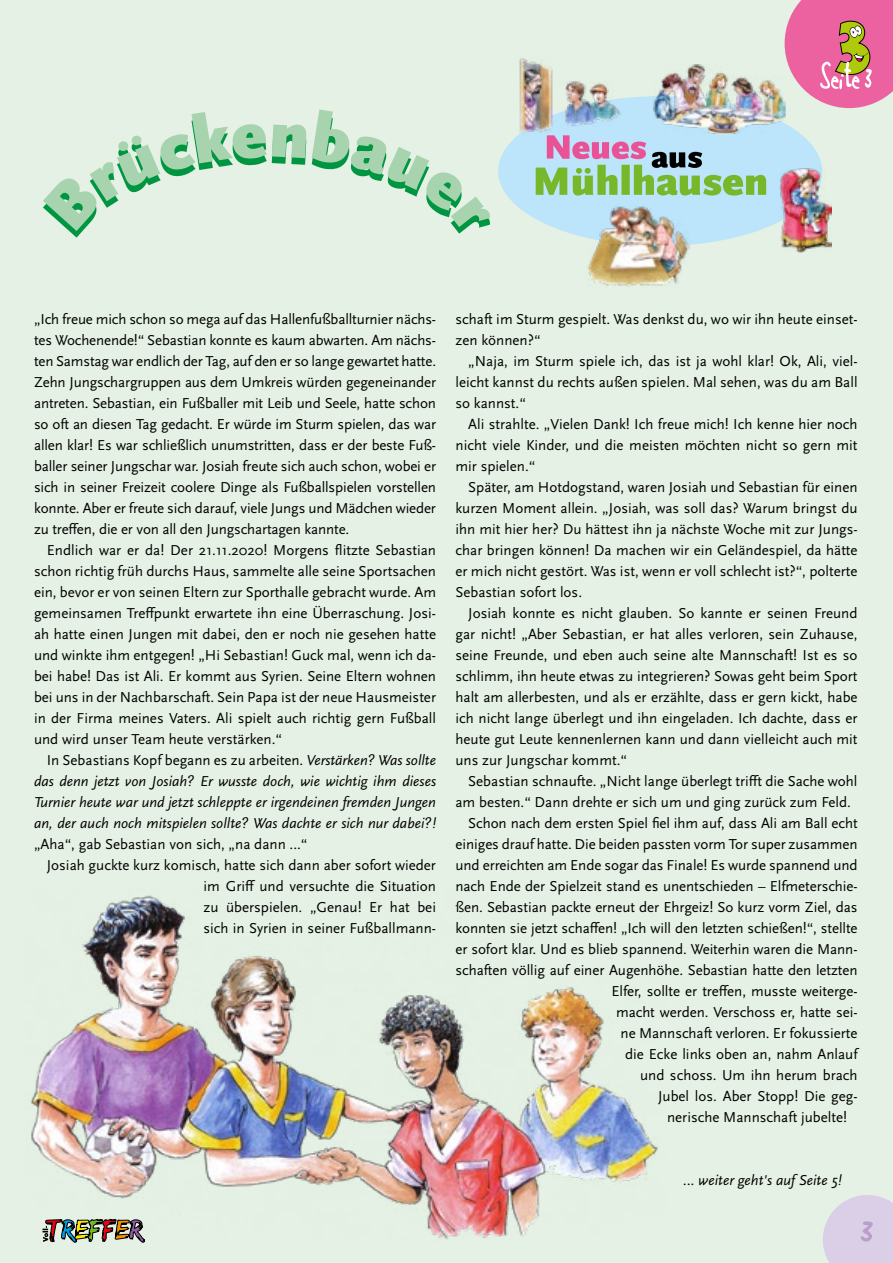
<style>
.page{position:relative;width:893px;height:1263px;background:#e5f1e4}
.page>*{position:absolute;margin:0;border:0;box-sizing:border-box;transform-origin:0 0}
.t1{font:90px "Handschrift";color:#ba9fcb}
.t2{font:51px "Druckschrift";letter-spacing:-.1em;color:#fff}
.t3{font:15px/21px "Scala Sans OT";color:#000;text-align:justify}
.t4{font:italic 15px/21px "Scala Sans OT";color:#000;text-align:justify}
.s1{font-family:"Handschrift";font-size:83.7px}
.s2{font-style:normal}
</style>
<div class="page">
<div style="left:498px;top:96px;width:324px;height:150px;background:#bce4fa;border-radius:50%"></div>
<img style="left:779px;top:168px;width:52px;height:84px">
<svg style="left:536px;top:135px;width:230px;height:61px"></svg>
<img style="left:588px;top:206px;width:102px;height:81px">
<svg style="left:823px;top:1195px;width:70px;height:68px;background:#dcd2e7"></svg>
<svg style="left:785px;top:0;width:108px;height:108px;background:#ea71a6"></svg>
<img style="left:518px;top:58px;width:103px;height:77px">
<img style="left:653px;top:63px;width:133px;height:72px">
<img style="left:31px;top:895px;width:627px;height:347px">
<h2 class="t2" style="left:817px;top:58px;width:59px"><sup>3</sup>Seite<span class="s1">3</span></h2>
<p class="t3" style="left:34px;top:309px;width:404px">„Ich freue mich schon so mega auf das Hallenfußballturnier nächs&shy;tes Wochenende!“ Sebastian konnte es kaum abwarten. Am nächs&shy;ten Samstag war endlich der Tag, auf den er so lange gewartet hatte.<br>Zehn Jungschargruppen aus dem Umkreis würden gegeneinander antreten. Sebastian, ein Fußballer mit Leib und Seele, hatte schon so oft an diesen Tag gedacht. Er würde im Sturm spielen, das war allen klar! Es war schließlich unumstritten, dass er der beste Fuß&shy;baller seiner Jungschar war. Josiah freute sich auch schon, wobei er sich in seiner Freizeit coolere Dinge als Fußballspielen vorstellen konnte. Aber er freute sich darauf, viele Jungs und Mädchen wieder zu treffen, die er von all den Jungschartagen kannte.</p>
<p class="t3" style="left:34px;top:540px;width:404px;text-indent:13px">Endlich war er da! Der 21.11.2020! Morgens flitzte Sebastian schon richtig früh durchs Haus, sammelte alle seine Sportsachen ein, bevor er von seinen Eltern zur Sporthalle gebracht wurde. Am gemeinsamen Treffpunkt erwartete ihn eine Überraschung. Josi&shy;ah hatte einen Jungen mit dabei, den er noch nie gesehen hatte und winkte ihm entgegen! „Hi Sebastian! Guck mal, wenn ich da&shy;bei habe! Das ist Ali. Er kommt aus Syrien. Seine Eltern wohnen bei uns in der Nachbarschaft. Sein Papa ist der neue Hausmeister in der Firma meines Vaters. Ali spielt auch richtig gern Fußball und wird unser Team heute verstärken.“</p>
<p class="t4" style="left:34px;top:750px;width:404px;text-indent:13px"><span class="s2">In Sebastians Kopf begann es zu arbeiten.</span> Verstärken? Was sollte das denn jetzt von Josiah? Er wusste doch, wie wichtig ihm dieses Turnier heute war und jetzt schleppte er irgendeinen fremden Jungen an, der auch noch mitspielen sollte? Was dachte er sich nur dabei?!</p>
<p class="t3" style="left:34px;top:834px;width:275px">„Aha“, gab Sebastian von sich, „na dann ...“</p>
<p class="t3" style="left:47px;top:855px;width:391px">Josiah guckte kurz komisch, hatte sich dann aber sofort wieder</p>
<p class="t3" style="left:204px;top:876px;width:234px">im Griff und versuchte die Situation</p>
<p class="t3" style="left:204px;top:897px;width:234px">zu überspielen. „Genau! Er hat bei</p>
<p class="t3" style="left:204px;top:918px;width:234px">sich in Syrien in seiner Fußballmann-</p>
<p class="t3" style="left:455px;top:309px;width:404px">schaft im Sturm gespielt. Was denkst du, wo wir ihn heute einset&shy;zen können?“</p>
<p class="t3" style="left:455px;top:351px;width:404px;text-indent:13px">„Naja, im Sturm spiele ich, das ist ja wohl klar! Ok, Ali, viel&shy;leicht kannst du rechts außen spielen. Mal sehen, was du am Ball so kannst.“</p>
<p class="t3" style="left:455px;top:414px;width:404px;text-indent:13px">Ali strahlte. „Vielen Dank! Ich freue mich! Ich kenne hier noch nicht viele Kinder, und die meisten möchten nicht so gern mit mir spielen.“</p>
<p class="t3" style="left:455px;top:477px;width:404px;text-indent:13px">Später, am Hotdogstand, waren Josiah und Sebastian für einen kurzen Moment allein. „Josiah, was soll das? Warum bringst du ihn mit hier her? Du hättest ihn ja nächste Woche mit zur Jungs&shy;char bringen können! Da machen wir ein Geländespiel, da hätte er mich nicht gestört. Was ist, wenn er voll schlecht ist?“, polterte Sebastian sofort los.</p>
<p class="t3" style="left:455px;top:603px;width:404px;text-indent:13px">Josiah konnte es nicht glauben. So kannte er seinen Freund gar nicht! „Aber Sebastian, er hat alles verloren, sein Zuhause, seine Freunde, und eben auch seine alte Mannschaft! Ist es so schlimm, ihn heute etwas zu integrieren? Sowas geht beim Sport halt am allerbesten, und als er erzählte, dass er gern kickt, habe ich nicht lange überlegt und ihn eingeladen. Ich dachte, dass er heute gut Leute kennenlernen kann und dann vielleicht auch mit uns zur Jungschar kommt.“</p>
<p class="t3" style="left:468px;top:771px;width:391px">Sebastian schnaufte. „Nicht lange überlegt trifft die Sache wohl</p>
<p class="t3" style="left:455px;top:792px;width:397px">am besten.“ Dann drehte er sich um und ging zurück zum Feld.</p>
<p class="t3" style="left:468px;top:813px;width:391px">Schon nach dem ersten Spiel fiel ihm auf, dass Ali am Ball echt</p>
<p class="t3" style="left:455px;top:834px;width:404px">einiges drauf hatte. Die beiden passten vorm Tor super zusammen</p>
<p class="t3" style="left:455px;top:855px;width:404px">und erreichten am Ende sogar das Finale! Es wurde spannend und</p>
<p class="t3" style="left:455px;top:876px;width:404px">nach Ende der Spielzeit stand es unentschieden – Elfmeterschie-</p>
<p class="t3" style="left:455px;top:897px;width:404px">ßen. Sebastian packte erneut der Ehrgeiz! So kurz vorm Ziel, das</p>
<p class="t3" style="left:455px;top:918px;width:404px">konnten sie jetzt schaffen! „Ich will den letzten schießen!“, stellte</p>
<p class="t3" style="left:455px;top:939px;width:404px">er sofort klar. Und es blieb spannend. Weiterhin waren die Mann-</p>
<p class="t3" style="left:455px;top:960px;width:404px">schaften völlig auf einer Augenhöhe. Sebastian hatte den letzten</p>
<p class="t3" style="left:612px;top:981px;width:248px">Elfer, sollte er treffen, musste weiterge-</p>
<p class="t3" style="left:616px;top:1002px;width:243px">macht werden. Verschoss er, hatte sei-</p>
<p class="t3" style="left:621px;top:1023px;width:239px">ne Mannschaft verloren. Er fokussierte</p>
<p class="t3" style="left:625px;top:1044px;width:234px">die Ecke links oben an, nahm Anlauf</p>
<p class="t3" style="left:640px;top:1065px;width:219px">und schoss. Um ihn herum brach</p>
<p class="t3" style="left:658px;top:1086px;width:201px">Jubel los. Aber Stopp! Die geg-</p>
<p class="t3" style="left:667px;top:1107px;width:181px">nerische Mannschaft jubelte!</p>
<p class="t4" style="left:684px;top:1170px;width:160px">... weiter geht's auf Seite 5!</p>
<h1 class="t1" style="left:856px;top:1200px;width:23px">3</h1>
</div>
